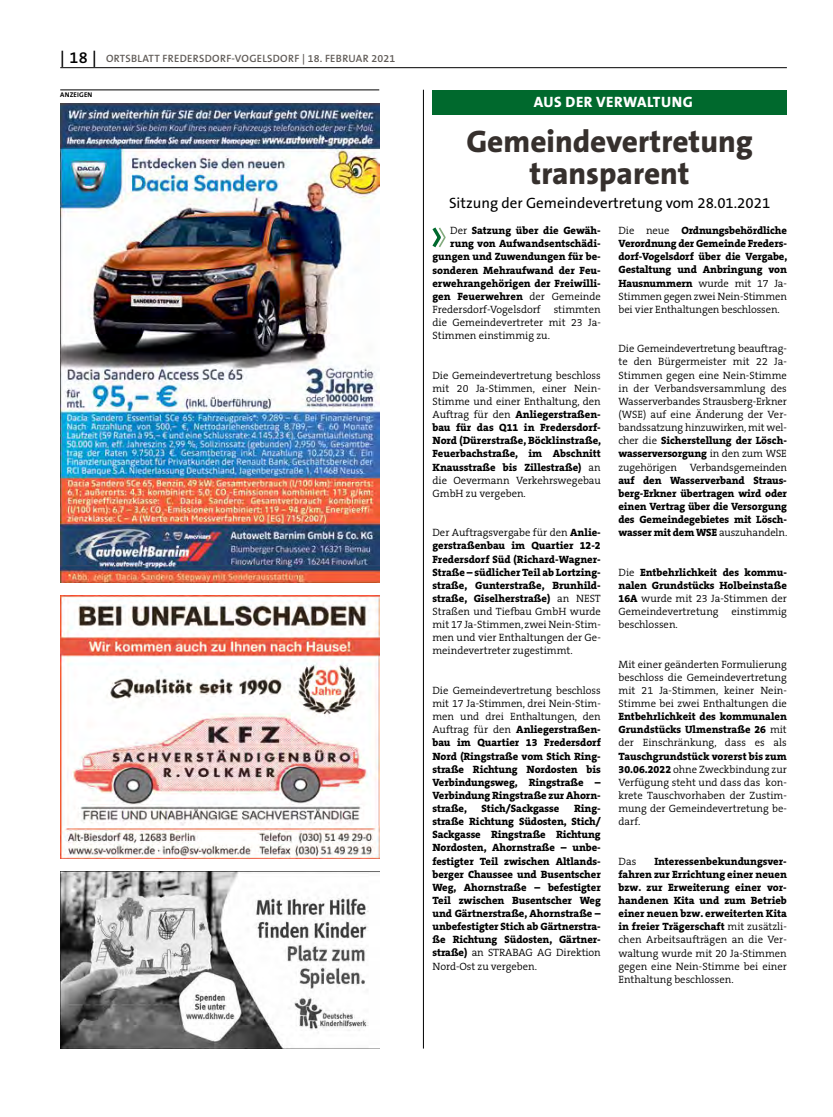
<style>
.page{position:relative;width:833px;height:1117px;background:#fff}
.page>*{position:absolute;margin:0;border:0;box-sizing:border-box;transform-origin:0 0}
.t1{font:800 31.25px/31.2px "The Sans B W8";color:#36302d;text-align:center}
.t2{font:15px "The Sans B W5 Plain";color:#000}
.t3{font:800 15px "The Sans B W8";letter-spacing:.035em;color:#fff}
.t4{font:800 10.62px/13.1px "The Serif B W8";color:#000;text-align:justify}
.t5{font:300 10.62px/13.1px "The Serif B W4";color:#000;text-align:justify}
.t6{font:600 10.62px "The Sans B W6";letter-spacing:.03em;color:#615c58}
.t7{font:700 6.88px "The Sans B W7";letter-spacing:.025em;color:#000}
.s1{font-size:16.25px;color:#000}
.s2{font-family:"The Serif B W4";font-weight:300}
.s3{font-family:"The Serif B W8";font-weight:800}
</style>
<div class="page">
<hr style="left:60px;top:67px;width:727px;height:1px;background:#000">
<div style="left:432px;top:90px;width:355px;height:24px;background:#00692d"></div>
<svg style="left:432px;top:227px;width:14px;height:21px"></svg>
<hr style="left:423px;top:90px;width:1px;height:958px;background:#000">
<hr style="left:60px;top:90px;width:319px;height:1px;background:#000">
<img style="left:60px;top:104px;width:319px;height:478px">
<img style="left:61px;top:595px;width:318px;height:263px">
<img style="left:61px;top:871px;width:318px;height:177px">
<p class="t6" style="left:60px;top:52px;width:336px"><span class="s1">| 18 |</span> ORTSBLATT FREDERSDORF-VOGELSDORF | 18. FEBRUAR 2021</p>
<p class="t7" style="left:60px;top:91px;width:34px">ANZEIGEN</p>
<h2 class="t3" style="left:533px;top:92px;width:161px">AUS DER VERWALTUNG</h2>
<h1 class="t1" style="left:466px;top:126px;width:288px">Gemeindevertretung transparent</h1>
<h2 class="t2" style="left:449px;top:193px;width:323px">Sitzung der Gemeindevertretung vom 28.01.2021</h2>
<p class="t4" style="left:432px;top:224px;width:170px;text-align:right"><span class="s2">Der</span> Satzung über die Gewäh&shy;rung von Aufwandsentschädi&shy;gungen und Zuwendungen für be&shy;sonderen Mehraufwand der Feu&shy;erwehrangehörigen der Freiwilli&shy;gen Feuerwehren <span class="s2">der Gemeinde</span></p>
<p class="t5" style="left:432px;top:303px;width:170px">Fredersdorf-Vogelsdorf stimmten die Gemeindevertreter mit 23 Ja-Stimmen einstimmig zu.</p>
<p class="t5" style="left:432px;top:368px;width:170px">Die Gemeindevertretung beschloss mit 20 Ja-Stimmen, einer Nein-Stimme und einer Enthaltung, den</p>
<p class="t4" style="left:432px;top:407px;width:170px"><span class="s2">Auftrag für den</span> Anliegerstraßen&shy;bau für das Q11 in Fredersdorf-Nord (Dürerstraße, Böcklinstraße, Feuerbachstraße, im Abschnitt Knausstraße bis Zillestraße) <span class="s2">an</span></p>
<p class="t5" style="left:432px;top:473px;width:170px">die Oevermann Verkehrswegebau<br>GmbH zu vergeben.</p>
<p class="t5" style="left:432px;top:526px;width:170px">Der Auftragsvergabe für den <span class="s3">Anlie-</span></p>
<p class="t4" style="left:432px;top:539px;width:170px">gerstraßenbau im Quartier 12-2<br>Fredersdorf Süd (Richard-Wagner-Straße – südlicher Teil ab Lortzing&shy;straße, Gunterstraße, Brunhild&shy;straße, Giselherstraße) <span class="s2">an NEST</span></p>
<p class="t5" style="left:432px;top:604px;width:170px">Straßen und Tiefbau GmbH wurde mit 17 Ja-Stimmen, zwei Nein-Stim&shy;men und vier Enthaltungen der Ge&shy;meindevertreter zugestimmt.</p>
<p class="t5" style="left:432px;top:683px;width:170px">Die Gemeindevertretung beschloss mit 17 Ja-Stimmen, drei Nein-Stim&shy;men und drei Enthaltungen, den</p>
<p class="t4" style="left:432px;top:722px;width:170px"><span class="s2">Auftrag für den</span> Anliegerstraßen&shy;bau im Quartier 13 Fredersdorf Nord (Ringstraße vom Stich Ring&shy;straße Richtung Nordosten bis Verbindungsweg, Ringstraße – Verbindung Ringstraße zur Ahorn&shy;straße,</p>
<p class="t4" style="left:618px;top:224px;width:170px"><span class="s2">Die neue</span> Ordnungsbehördliche Verordnung der Gemeinde Freders&shy;dorf-Vogelsdorf über die Vergabe, Gestaltung und Anbringung von</p>
<p class="t5" style="left:618px;top:276px;width:170px"><span class="s3">Hausnummern</span> wurde mit 17 Ja-Stimmen gegen zwei Nein-Stimmen bei vier Enthaltungen beschlossen.</p>
<p class="t5" style="left:618px;top:342px;width:170px">Die Gemeindevertretung beauftrag&shy;te den Bürgermeister mit 22 Ja-Stimmen gegen eine Nein-Stimme in der Verbandsversammlung des Wasserverbandes Strausberg-Erkner (WSE) auf eine Änderung der Ver&shy;bandssatzung hinzuwirken, mit wel-</p>
<p class="t4" style="left:618px;top:434px;width:170px"><span class="s2">cher die</span> Sicherstellung der Lösch&shy;wasserversorgung <span class="s2">in den zum WSE</span></p>
<p class="t5" style="left:618px;top:460px;width:170px">zugehörigen Verbandsgemeinden</p>
<p class="t4" style="left:618px;top:473px;width:170px;text-align:left">auf den Wasserverband Straus&shy;berg-Erkner übertragen wird oder einen Vertrag über die Versorgung des Gemeindegebietes mit Lösch&shy;wasser mit dem WSE <span class="s2">auszuhandeln.</span></p>
<p class="t4" style="left:618px;top:565px;width:170px"><span class="s2">Die</span> Entbehrlichkeit des kommu&shy;nalen Grundstücks Holbeinstaße</p>
<p class="t5" style="left:618px;top:591px;width:170px"><span class="s3">16A</span> wurde mit 23 Ja-Stimmen der Gemeindevertretung einstimmig beschlossen.</p>
<p class="t5" style="left:618px;top:657px;width:170px">Mit einer geänderten Formulierung beschloss die Gemeindevertretung mit 21 Ja-Stimmen, keiner Nein-Stimme bei zwei Enthaltungen die</p>
<p class="t4" style="left:618px;top:709px;width:170px">Entbehrlichkeit des kommunalen<br>Grundstücks Ulmenstraße 26 <span class="s2">mit</span></p>
<p class="t5" style="left:618px;top:736px;width:170px">der Einschränkung, dass es als</p>
<p class="t4" style="left:618px;top:749px;width:170px">Tauschgrundstück vorerst bis zum</p>
<p class="t5" style="left:618px;top:762px;width:170px"><span class="s3">30.06.2022</span> ohne Zweckbindung zur Verfügung steht und dass das kon&shy;krete Tauschvorhaben der Zustim&shy;mung der Gemeindevertretung be&shy;darf.</p>
<p class="t5" style="left:618px;top:854px;width:19px">Das</p>
<p class="t4" style="left:481px;top:801px;width:79px">Stich/Sackgasse</p>
<p class="t4" style="left:432px;top:801px;width:170px;text-indent:142px">Ring&shy;straße Richtung Südosten, Stich/ Sackgasse Ringstraße Richtung Nordosten, Ahornstraße – unbe&shy;festigter Teil zwischen Altlands&shy;berger Chaussee und Busentscher Weg, Ahornstraße – befestigter Teil zwischen Busentscher Weg und Gärtnerstraße, Ahornstraße – unbefestigter Stich ab Gärtnerstra&shy;ße Richtung Südosten, Gärtner-</p>
<p class="t5" style="left:432px;top:946px;width:170px"><span class="s3">straße)</span> an STRABAG AG Direktion<br>Nord-Ost zu vergeben.</p>
<p class="t4" style="left:618px;top:854px;width:170px;text-indent:36px">Interessenbekundungsver&shy;fahren zur Errichtung einer neuen bzw. zur Erweiterung einer vor&shy;handenen Kita und zum Betrieb einer neuen bzw. erweiterten Kita in freier Trägerschaft <span class="s2">mit zusätzli-</span></p>
<p class="t5" style="left:618px;top:933px;width:170px">chen Arbeitsaufträgen an die Ver&shy;waltung wurde mit 20 Ja-Stimmen gegen eine Nein-Stimme bei einer Enthaltung beschlossen.</p>
</div>
